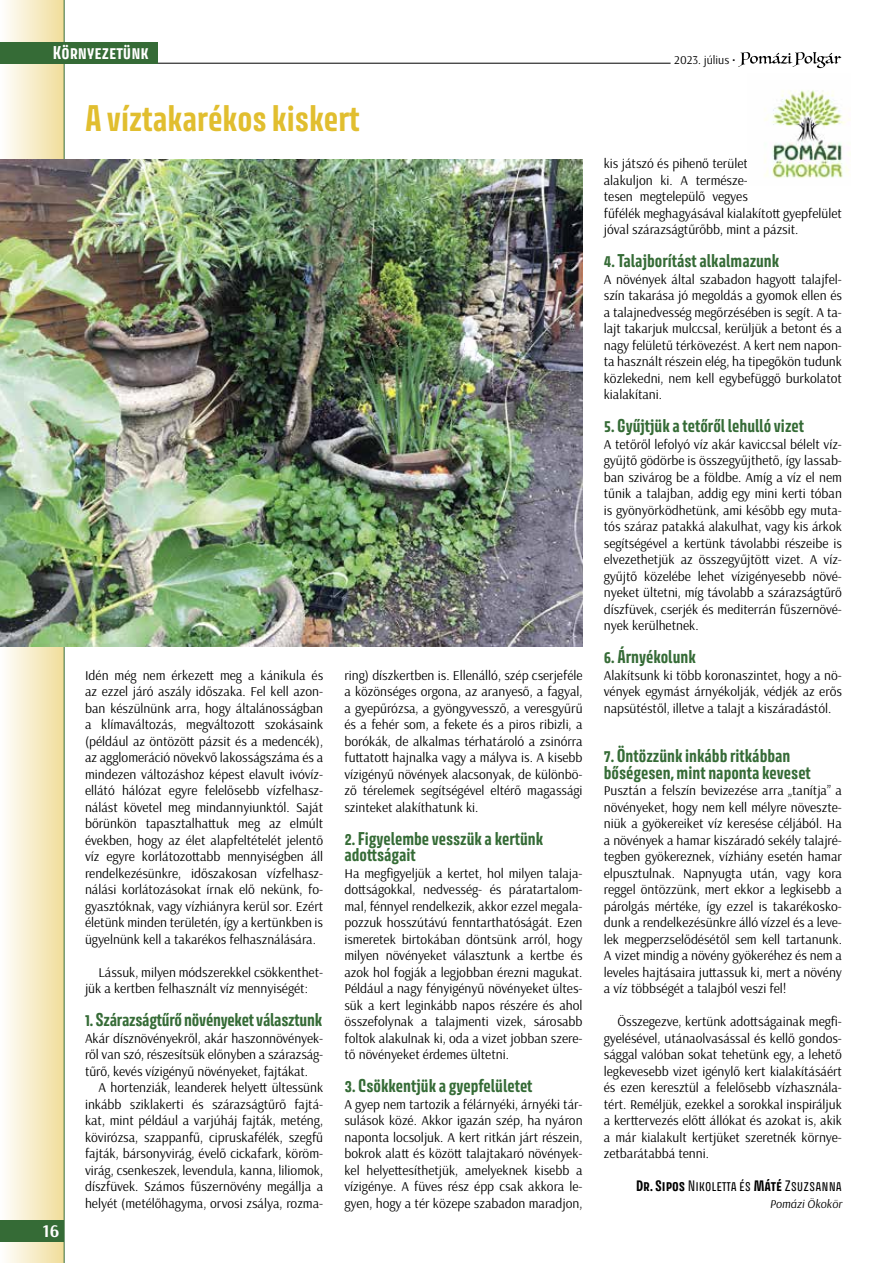
<style>
.page{position:relative;width:893px;height:1263px;background:#fff}
.page>*{position:absolute;margin:0;border:0;box-sizing:border-box;transform-origin:0 0}
.t1{font:700 33px "Avory I Latn";color:#e1be2f}
.t2{font:700 18px "Arsenal";color:#fff}
.t3{font:700 16.5px/16.5px "Avory I Latn";color:#356b36}
.t4{font:700 16.5px "Avory I Latn";color:#fff}
.t5{font:13.5px/16.5px "Arsenal";color:#000;text-align:justify}
.t6{font:13.5px "Avory I Latn";color:#000}
.t7{font:italic 12px "Arsenal";color:#000}
.t8{font:12px "Arsenal";color:#000}
.s1{font-weight:700}
</style>
<div class="page">
<div style="left:0;top:0;width:64px;height:1263px;background:linear-gradient(to right,#fffeff,#f1de9b)"></div>
<hr style="left:64px;top:0;width:1px;height:1263px;background:#356b36">
<div style="left:0;top:1220px;width:64px;height:22px;background:#356b36"></div>
<svg style="left:738px;top:52px;width:103px;height:16px"></svg>
<hr style="left:156px;top:63px;width:515px;height:1px;background:#000">
<div style="left:0;top:42px;width:157px;height:21px;background:#356b36"></div>
<img style="left:0;top:159px;width:583px;height:488px">
<img style="left:764px;top:90px;width:86px;height:88px">
<p class="t4" style="left:53px;top:42px;width:97px">Környezetünk</p>
<h1 class="t1" style="left:85px;top:97px;width:276px">A víztakarékos kiskert</h1>
<h2 class="t2" style="left:43px;top:1220px;width:18px">16</h2>
<p class="t5" style="left:85px;top:667px;width:240px">Idén még nem érkezett meg a kánikula és az ezzel járó aszály időszaka. Fel kell azon&shy;ban készülnünk arra, hogy általánosságban a klímaváltozás, megváltozott szokásaink (például az öntözött pázsit és a medencék), az agglomeráció növekvő lakosságszáma és a mindezen változáshoz képest elavult ivóvíz&shy;ellátó hálózat egyre felelősebb vízfelhasz&shy;nálást követel meg mindannyiunktól. Saját bőrünkön tapasztalhattuk meg az elmúlt években, hogy az élet alapfeltételét jelentő víz egyre korlátozottabb mennyiségben áll rendelkezésünkre, időszakosan vízfelhasz&shy;nálási korlátozásokat írnak elő nekünk, fo&shy;gyasztóknak, vagy vízhiányra kerül sor. Ezért életünk minden területén, így a kertünkben is ügyelnünk kell a takarékos felhasználására.</p>
<p class="t5" style="left:85px;top:964px;width:240px;text-indent:14px">Lássuk, milyen módszerekkel csökkenthet&shy;jük a kertben felhasznált víz mennyiségét:</p>
<p class="t3" style="left:85px;top:1011px;width:239px">1. Szárazságtűrő növényeket választunk</p>
<p class="t5" style="left:85px;top:1030px;width:240px">Akár dísznövényekről, akár haszonnövények&shy;ről van szó, részesítsük előnyben a szárazság&shy;tűrő, kevés vízigényű növényeket, fajtákat.</p>
<p class="t5" style="left:85px;top:1079px;width:240px;text-indent:14px">A hortenziák, leanderek helyett ültessünk inkább sziklakerti és szárazságtűrő fajtá&shy;kat, mint például a varjúháj fajták, meténg, kövirózsa, szappanfű, cipruskafélék, szegfű fajták, bársonyvirág, évelő cickafark, köröm&shy;virág, csenkeszek, levendula, kanna, liliomok, díszfüvek. Számos fűszernövény megállja a helyét (metélőhagyma, orvosi zsálya, rozma-</p>
<p class="t5" style="left:344px;top:667px;width:240px">ring) díszkertben is. Ellenálló, szép cserjeféle a közönséges orgona, az aranyeső, a fagyal, a gyepűrózsa, a gyöngyvessző, a veresgyűrű és a fehér som, a fekete és a piros ribizli, a borókák, de alkalmas térhatároló a zsinórra futtatott hajnalka vagy a mályva is. A kisebb vízigényű növények alacsonyak, de különbö&shy;ző térelemek segítségével eltérő magassági szinteket alakíthatunk ki.</p>
<p class="t3" style="left:344px;top:830px;width:200px">2. Figyelembe vesszük a kertünk adottságait</p>
<p class="t5" style="left:344px;top:865px;width:240px">Ha megfigyeljük a kertet, hol milyen talaja&shy;dottságokkal, nedvesség- és páratartalom&shy;mal, fénnyel rendelkezik, akkor ezzel megala&shy;pozzuk hosszútávú fenntarthatóságát. Ezen ismeretek birtokában döntsünk arról, hogy milyen növényeket választunk a kertbe és azok hol fogják a legjobban érezni magukat.<br>Például a nagy fényigényű növényeket ültes&shy;sük a kert leginkább napos részére és ahol összefolynak a talajmenti vizek, sárosabb foltok alakulnak ki, oda a vizet jobban szere&shy;tő növényeket érdemes ültetni.</p>
<p class="t3" style="left:344px;top:1077px;width:190px">3. Csökkentjük a gyepfelületet</p>
<p class="t5" style="left:344px;top:1096px;width:240px">A gyep nem tartozik a félárnyéki, árnyéki tár&shy;sulások közé. Akkor igazán szép, ha nyáron naponta locsoljuk. A kert ritkán járt részein, bokrok alatt és között talajtakaró növények&shy;kel helyettesíthetjük, amelyeknek kisebb a vízigénye. A füves rész épp csak akkora le&shy;gyen, hogy a tér közepe szabadon maradjon,</p>
<p class="t8" style="left:674px;top:52px;width:63px">2023. július •</p>
<p class="t5" style="left:604px;top:155px;width:240px;text-align:left">kis játszó és pihenő terület<br>alakuljon ki. A természe-<br>tesen megtelepülő vegyes<br>fűfélék meghagyásával kialakított gyepfelület jóval szárazságtűrőbb, mint a pázsit.</p>
<p class="t3" style="left:604px;top:252px;width:177px">4. Talajborítást alkalmazunk</p>
<p class="t5" style="left:604px;top:271px;width:240px">A növények által szabadon hagyott talajfel&shy;szín takarása jó megoldás a gyomok ellen és a talajnedvesség megőrzésében is segít. A ta&shy;lajt takarjuk mulccsal, kerüljük a betont és a nagy felületű térkövezést. A kert nem napon&shy;ta használt részein elég, ha tipegőkön tudunk közlekedni, nem kell egybefüggő burkolatot kialakítani.</p>
<p class="t3" style="left:604px;top:417px;width:202px">5. Gyűjtjük a tetőről lehulló vizet</p>
<p class="t5" style="left:604px;top:436px;width:240px">A tetőről lefolyó víz akár kaviccsal bélelt víz&shy;gyűjtő gödörbe is összegyűjthető, így lassab&shy;ban szivárog be a földbe. Amíg a víz el nem tűnik a talajban, addig egy mini kerti tóban is gyönyörködhetünk, ami később egy muta&shy;tós száraz patakká alakulhat, vagy kis árkok segítségével a kertünk távolabbi részeibe is elvezethetjük az összegyűjtött vizet. A víz&shy;gyűjtő közelébe lehet vízigényesebb növé&shy;nyeket ültetni, míg távolabb a szárazságtűrő díszfüvek, cserjék és mediterrán fűszernövé&shy;nyek kerülhetnek.</p>
<p class="t3" style="left:604px;top:648px;width:93px">6. Árnyékolunk</p>
<p class="t5" style="left:604px;top:667px;width:240px">Alakítsunk ki több koronaszintet, hogy a nö&shy;vények egymást árnyékolják, védjék az erős napsütéstől, illetve a talajt a kiszáradástól.</p>
<p class="t3" style="left:604px;top:747px;width:209px">7. Öntözzünk inkább ritkábban bőségesen, mint naponta keveset</p>
<p class="t5" style="left:604px;top:782px;width:240px">Pusztán a felszín bevizezése arra „tanítja” a növényeket, hogy nem kell mélyre növeszte&shy;niük a gyökereiket víz keresése céljából. Ha a növények a hamar kiszáradó sekély talajré&shy;tegben gyökereznek, vízhiány esetén hamar elpusztulnak. Napnyugta után, vagy kora reggel öntözzünk, mert ekkor a legkisebb a párolgás mértéke, így ezzel is takarékosko&shy;dunk a rendelkezésünkre álló vízzel és a leve&shy;lek megperzselődésétől sem kell tartanunk.<br>A vizet mindig a növény gyökeréhez és nem a leveles hajtásaira juttassuk ki, mert a növény a víz többségét a talajból veszi fel!</p>
<p class="t5" style="left:604px;top:1013px;width:240px;text-indent:14px">Összegezve, kertünk adottságainak megfi&shy;gyelésével, utánaolvasással és kellő gondos&shy;sággal valóban sokat tehetünk egy, a lehető legkevesebb vizet igénylő kert kialakításáért és ezen keresztül a felelősebb vízhasznála&shy;tért. Reméljük, ezekkel a sorokkal inspiráljuk a kerttervezés előtt állókat és azokat is, akik a már kialakult kertjüket szeretnék környe&shy;zetbarátabbá tenni.</p>
<p class="t6" style="left:636px;top:1177px;width:207px"><span class="s1">Dr. Sipos</span> Nikoletta és <span class="s1">Máté</span> Zsuzsanna</p>
<p class="t7" style="left:770px;top:1196px;width:73px">Pomázi Ökokör</p>
</div>
